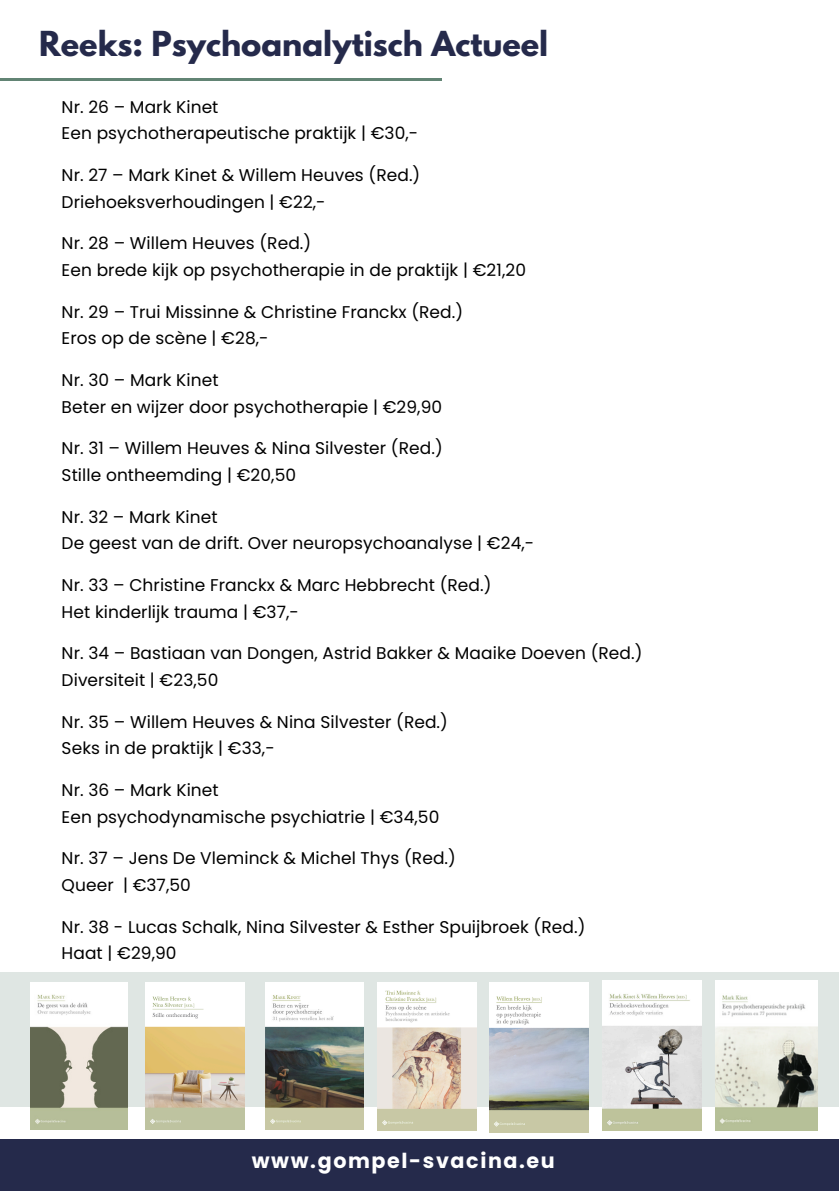
<style>
.page{position:relative;width:839px;height:1191px;background:#fff}
.page>*{position:absolute;margin:0;border:0;box-sizing:border-box;transform-origin:0 0}
.t1{font:700 30.6px "League Spartan";color:#252a4b}
.t2{font:700 20.6px "Poppins";letter-spacing:.08em;color:#fff}
.t3{font:17px "Poppins";letter-spacing:.005em;color:#000}
</style>
<div class="page">
<hr style="left:0;top:78px;width:442px;height:3px;background:#628474">
<div style="left:0;top:1139px;width:838px;height:52px;background:#252a4b"></div>
<div style="left:0;top:972px;width:838px;height:135px;background:#dfe6e3"></div>
<img style="left:602px;top:981px;width:99px;height:150px">
<img style="left:30px;top:982px;width:98px;height:147px">
<img style="left:145px;top:982px;width:99px;height:147px">
<img style="left:266px;top:982px;width:97px;height:147px">
<img style="left:377px;top:982px;width:99px;height:149px">
<img style="left:489px;top:982px;width:99px;height:150px">
<img style="left:715px;top:981px;width:102px;height:150px">
<p class="t1" style="left:39px;top:29px;width:510px">Reeks: Psychoanalytisch Actueel</p>
<p class="t3" style="left:62px;top:95px;width:158px">Nr. 26 – Mark Kinet</p>
<p class="t3" style="left:62px;top:121px;width:358px">Een psychotherapeutische praktijk | €30,-</p>
<p class="t3" style="left:62px;top:163px;width:360px">Nr. 27 – Mark Kinet &amp; Willem Heuves (Red.)</p>
<p class="t3" style="left:62px;top:190px;width:265px">Driehoeksverhoudingen | €22,-</p>
<p class="t3" style="left:62px;top:231px;width:251px">Nr. 28 – Willem Heuves (Red.)</p>
<p class="t3" style="left:62px;top:258px;width:466px">Een brede kijk op psychotherapie in de praktijk | €21,20</p>
<p class="t3" style="left:62px;top:300px;width:403px">Nr. 29 – Trui Missinne &amp; Christine Franckx (Red.)</p>
<p class="t3" style="left:62px;top:326px;width:208px">Eros op de scène | €28,-</p>
<p class="t3" style="left:62px;top:368px;width:158px">Nr. 30 – Mark Kinet</p>
<p class="t3" style="left:62px;top:395px;width:382px">Beter en wijzer door psychotherapie | €29,90</p>
<p class="t3" style="left:62px;top:436px;width:382px">Nr. 31 – Willem Heuves &amp; Nina Silvester (Red.)</p>
<p class="t3" style="left:62px;top:463px;width:236px">Stille ontheemding | €20,50</p>
<p class="t3" style="left:62px;top:505px;width:157px">Nr. 32 – Mark Kinet</p>
<p class="t3" style="left:62px;top:531px;width:474px">De geest van de drift. Over neuropsychoanalyse | €24,-</p>
<p class="t3" style="left:62px;top:573px;width:431px">Nr. 33 – Christine Franckx &amp; Marc Hebbrecht (Red.)</p>
<p class="t3" style="left:62px;top:600px;width:239px">Het kinderlijk trauma | €37,-</p>
<p class="t3" style="left:62px;top:641px;width:582px">Nr. 34 – Bastiaan van Dongen, Astrid Bakker &amp; Maaike Doeven (Red.)</p>
<p class="t3" style="left:62px;top:668px;width:158px">Diversiteit | €23,50</p>
<p class="t3" style="left:62px;top:710px;width:388px">Nr. 35 – Willem Heuves &amp; Nina Silvester (Red.)</p>
<p class="t3" style="left:62px;top:736px;width:214px">Seks in de praktijk | €33,-</p>
<p class="t3" style="left:62px;top:778px;width:158px">Nr. 36 – Mark Kinet</p>
<p class="t3" style="left:62px;top:805px;width:379px">Een psychodynamische psychiatrie | €34,50</p>
<p class="t3" style="left:62px;top:846px;width:396px">Nr. 37 – Jens De Vleminck &amp; Michel Thys (Red.)</p>
<p class="t3" style="left:62px;top:873px;width:131px">Queer | €37,50</p>
<p class="t3" style="left:62px;top:915px;width:525px">Nr. 38 - Lucas Schalk, Nina Silvester &amp; Esther Spuijbroek (Red.)</p>
<p class="t3" style="left:62px;top:941px;width:116px">Haat | €29,90</p>
<p class="t2" style="left:252px;top:1146px;width:304px">www.gompel-svacina.eu</p>
</div>
